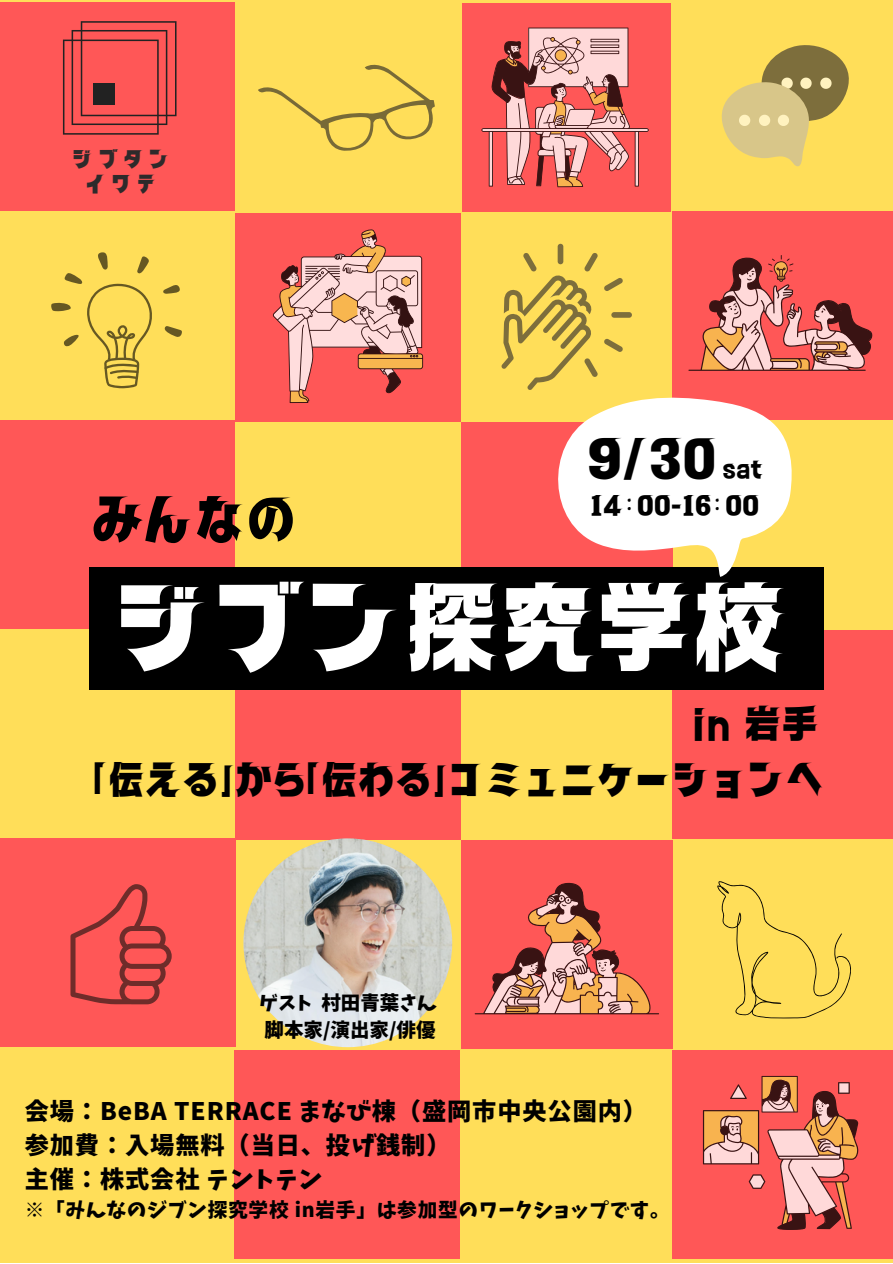
<style>
.page{position:relative;width:893px;height:1264px;background:#fff}
.page>*{position:absolute;margin:0;border:0;box-sizing:border-box;transform-origin:0 0}
.t1{font:95.7px "CHI Speedy Right full 211128";color:#fff}
.t2{font:51px "CHI Speedy Right full 211128";color:#000}
.t3{font:45px "CHI Speedy Right full 211128";color:#000}
.t4{font:37.5px "CHI Speedy Right full 211128";color:#000}
.t5{font:24.15px "Keifont";letter-spacing:.04em;color:#000}
.t6{font:22.5px "CHI Speedy Right full 211128";color:#000}
.t7{font:20.7px "CHI Speedy Right full 211128";letter-spacing:.23em;color:#2e2a2b}
.t8{font:19.65px "Keifont";letter-spacing:.04em;color:#000}
.t9{font:19.5px "Keifont";color:#000}
</style>
<div class="page">
<div style="left:0;top:0;width:892px;height:1262px;background:#ffde59"></div>
<div style="left:460px;top:422px;width:212px;height:209px;background:#ff5757"></div>
<div style="left:235px;top:631px;width:226px;height:208px;background:#ff5757"></div>
<div style="left:672px;top:211px;width:220px;height:209px;background:#ff5757"></div>
<div style="left:0;top:2px;width:234px;height:208px;background:#ff5757"></div>
<div style="left:234px;top:1050px;width:226px;height:208px;background:#ff5757"></div>
<div style="left:672px;top:629px;width:220px;height:209px;background:#ff5757"></div>
<div style="left:0;top:420px;width:234px;height:208px;background:#ff5757"></div>
<div style="left:462px;top:3px;width:208px;height:209px;background:#ff5757"></div>
<div style="left:235px;top:213px;width:225px;height:208px;background:#ff5757"></div>
<svg style="left:272px;top:229px;width:151px;height:174px"></svg>
<div style="left:0;top:838px;width:235px;height:208px;background:#ff5757"></div>
<div style="left:461px;top:840px;width:212px;height:208px;background:#ff5757"></div>
<svg style="left:474px;top:882px;width:185px;height:132px"></svg>
<div style="left:672px;top:1049px;width:220px;height:209px;background:#ff5757"></div>
<svg style="left:702px;top:1075px;width:157px;height:154px"></svg>
<svg style="left:481px;top:28px;width:167px;height:159px"></svg>
<svg style="left:164px;top:326px;width:18px;height:11px"></svg>
<svg style="left:163px;top:285px;width:17px;height:9px"></svg>
<svg style="left:51px;top:252px;width:101px;height:136px"></svg>
<div style="left:89px;top:567px;width:734px;height:122px;background:#000"></div>
<svg style="left:70px;top:884px;width:102px;height:120px"></svg>
<svg style="left:63px;top:22px;width:113px;height:113px"></svg>
<div style="left:93px;top:83px;width:21px;height:21px;background:#222"></div>
<svg style="left:258px;top:64px;width:177px;height:87px"></svg>
<svg style="left:721px;top:45px;width:128px;height:122px"></svg>
<svg style="left:717px;top:881px;width:134px;height:137px"></svg>
<img style="left:243px;top:838px;width:209px;height:209px;border-radius:50%">
<svg style="left:501px;top:252px;width:371px;height:325px"></svg>
<div style="left:611px;top:312px;width:21px;height:6px;background:#7d6e3c;border-radius:3px"></div>
<div style="left:557px;top:244px;width:6px;height:20px;background:#7d6e3c;border-radius:3px"></div>
<p class="t7" style="left:73px;top:149px;width:98px">ジブタン</p>
<p class="t7" style="left:85px;top:174px;width:73px">イワテ</p>
<p class="t2" style="left:93px;top:494px;width:205px">みんなの</p>
<p class="t3" style="left:587px;top:436px;width:130px">9/30</p>
<p class="t6" style="left:590px;top:494px;width:170px">14:00-16:00</p>
<p class="t6" style="left:722px;top:457px;width:42px">SAT</p>
<p class="t1" style="left:115px;top:579px;width:671px">ジブン探究学校</p>
<p class="t4" style="left:693px;top:705px;width:127px">IN 岩手</p>
<p class="t4" style="left:92px;top:760px;width:732px">「伝える」から「伝わる」コミュニケーションへ</p>
<p class="t9" style="left:259px;top:993px;width:179px">ゲスト村田青葉さん</p>
<p class="t9" style="left:264px;top:1020px;width:172px">脚本家/演出家/俳優</p>
<p class="t5" style="left:25px;top:1099px;width:623px">会場：BeBA TERRACE まなび棟（盛岡市中央公園内）</p>
<p class="t5" style="left:25px;top:1133px;width:427px">参加費：入場無料（当日、投げ銭制）</p>
<p class="t5" style="left:25px;top:1167px;width:299px">主催：株式会社テントテン</p>
<p class="t8" style="left:25px;top:1200px;width:646px">※「みんなのジブン探究学校 in岩手」は参加型のワークショップです。</p>
</div>
